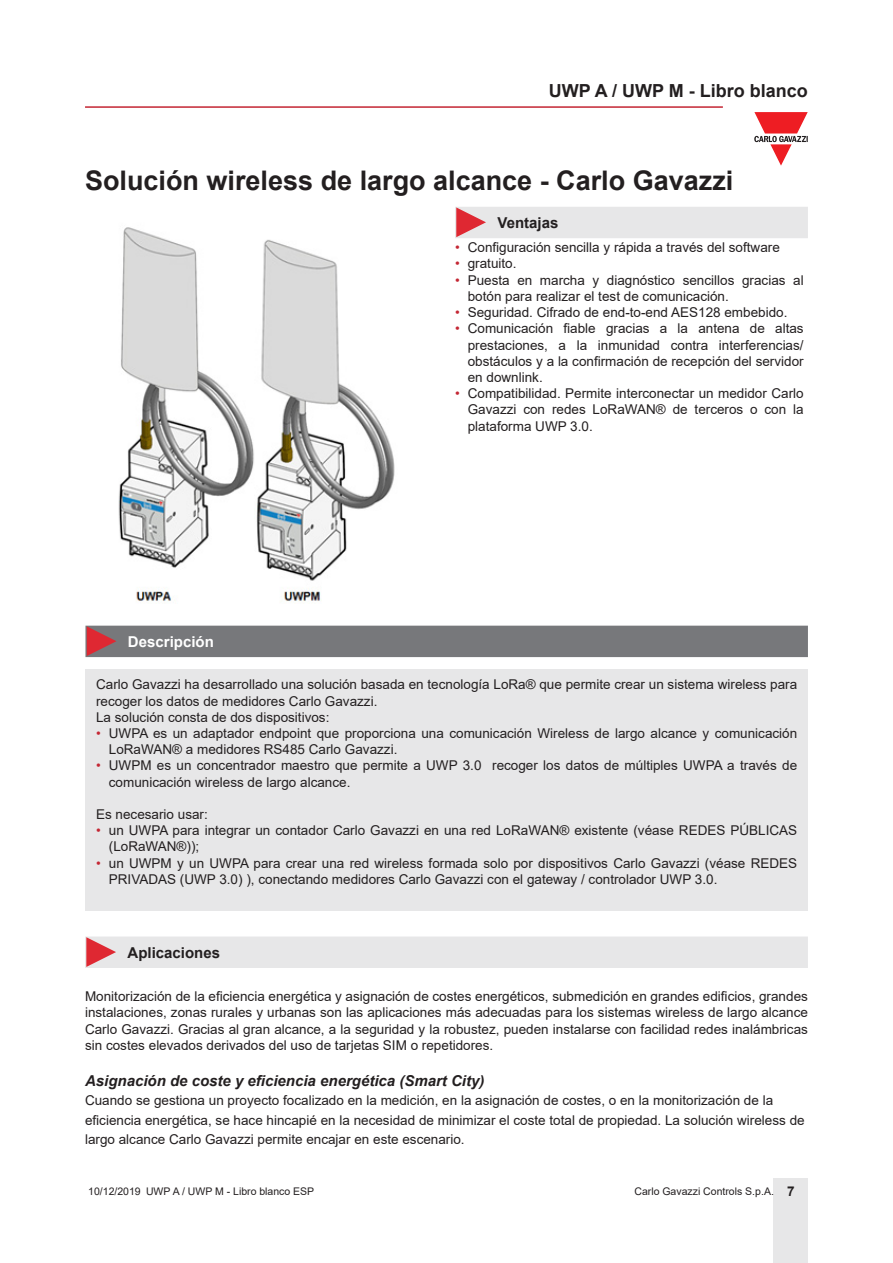
<style>
.page{position:relative;width:893px;height:1263px;background:#fff}
.page>*{position:absolute;margin:0;border:0;box-sizing:border-box;transform-origin:0 0}
.Titolo01{font:700 27px "Arial";color:#231f20}
.t1{font:700 18px "Arial";color:#231f20}
.t2{font:italic 700 15px "Arial";color:#231f20}
.Titolo03{font:700 15px "Arial";color:#231f20}
.Titolo04{font:700 15px "Arial";color:#fff}
.ElencoPuntato{font:13.5px/16.2px "Arial";color:#231f20}
.t3{font:700 13.5px "Arial";color:#231f20}
.t4{font:10.5px "Arial";color:#231f20}
.s1{color:#c42633}
</style>
<div class="page">
<hr style="left:85px;top:106px;width:638px;height:2px;background:#c42633">
<div style="left:774px;top:1178px;width:34px;height:85px;background:#e7e7e8"></div>
<svg style="left:754px;top:112px;width:54px;height:54px"></svg>
<div style="left:85px;top:669px;width:723px;height:241px;background:#e7e7e8"></div>
<img style="left:118px;top:227px;width:277px;height:377px">
<div style="left:85px;top:626px;width:723px;height:31px;background:#77787b"></div>
<div style="left:455px;top:207px;width:353px;height:31px;background:#e7e7e8"></div>
<div style="left:85px;top:936px;width:723px;height:32px;background:#e7e7e8"></div>
<h2 class="t1" style="left:549px;top:78px;width:261px">UWP A / UWP M - Libro blanco</h2>
<p class="Titolo01" style="left:85px;top:161px;width:650px">Solución wireless de largo alcance - Carlo Gavazzi</p>
<p class="Titolo03" style="left:497px;top:212px;width:62px">Ventajas</p>
<p class="ElencoPuntato" style="left:455px;top:239px;width:326px"><span class="s1">•</span> Configuración sencilla y rápida a través del software</p>
<p class="ElencoPuntato" style="left:455px;top:256px;width:63px"><span class="s1">•</span> gratuito.</p>
<p class="ElencoPuntato" style="left:468px;top:272px;width:337px;text-indent:-13px"><span class="s1">•</span> Puesta en marcha y diagnóstico sencillos gracias al botón para realizar el test de comunicación.</p>
<p class="ElencoPuntato" style="left:455px;top:304px;width:334px"><span class="s1">•</span> Seguridad. Cifrado de end-to-end AES128 embebido.</p>
<p class="ElencoPuntato" style="left:468px;top:320px;width:337px;text-align:justify;text-indent:-13px"><span class="s1">•</span> Comunicación fiable gracias a la antena de altas prestaciones, a la inmunidad contra interferencias/ obstáculos y a la confirmación de recepción del servidor en downlink.</p>
<p class="ElencoPuntato" style="left:468px;top:385px;width:337px;text-align:justify;text-indent:-13px"><span class="s1">•</span> Compatibilidad. Permite interconectar un medidor Carlo Gavazzi con redes LoRaWAN® de terceros o con la plataforma UWP 3.0.</p>
<p class="Titolo04" style="left:128px;top:631px;width:87px">Descripción</p>
<p class="ElencoPuntato" style="left:96px;top:676px;width:703px">Carlo Gavazzi ha desarrollado una solución basada en tecnología LoRa® que permite crear un sistema wireless para recoger los datos de medidores Carlo Gavazzi.</p>
<p class="ElencoPuntato" style="left:96px;top:709px;width:235px">La solución consta de dos dispositivos:</p>
<p class="ElencoPuntato" style="left:109px;top:725px;width:690px;text-indent:-13px"><span class="s1">•</span> UWPA es un adaptador endpoint que proporciona una comunicación Wireless de largo alcance y comunicación<br>LoRaWAN® a medidores RS485 Carlo Gavazzi.</p>
<p class="ElencoPuntato" style="left:109px;top:757px;width:690px;text-indent:-13px"><span class="s1">•</span> UWPM es un concentrador maestro que permite a UWP 3.0 recoger los datos de múltiples UWPA a través de comunicación wireless de largo alcance.</p>
<p class="ElencoPuntato" style="left:96px;top:806px;width:113px">Es necesario usar:</p>
<p class="ElencoPuntato" style="left:109px;top:822px;width:690px;text-indent:-13px"><span class="s1">•</span> un UWPA para integrar un contador Carlo Gavazzi en una red LoRaWAN® existente (véase REDES PÚBLICAS (LoRaWAN®));</p>
<p class="ElencoPuntato" style="left:109px;top:855px;width:690px;text-indent:-13px"><span class="s1">•</span> un UWPM y un UWPA para crear una red wireless formada solo por dispositivos Carlo Gavazzi (véase REDES<br>PRIVADAS (UWP 3.0) ), conectando medidores Carlo Gavazzi con el gateway / controlador UWP 3.0.</p>
<p class="Titolo03" style="left:128px;top:942px;width:94px">Aplicaciones</p>
<p class="ElencoPuntato" style="left:85px;top:988px;width:724px;text-align:justify">Monitorización de la eficiencia energética y asignación de costes energéticos, submedición en grandes edificios, grandes instalaciones, zonas rurales y urbanas son las aplicaciones más adecuadas para los sistemas wireless de largo alcance Carlo Gavazzi. Gracias al gran alcance, a la seguridad y la robustez, pueden instalarse con facilidad redes inalámbricas sin costes elevados derivados del uso de tarjetas SIM o repetidores.</p>
<p class="t2" style="left:85px;top:1070px;width:401px">Asignación de coste y eficiencia energética (Smart City)</p>
<p class="ElencoPuntato" style="left:85px;top:1090px;width:721px;line-height:19.6px">Cuando se gestiona un proyecto focalizado en la medición, en la asignación de costes, o en la monitorización de la eficiencia energética, se hace hincapié en la necesidad de minimizar el coste total de propiedad. La solución wireless de largo alcance Carlo Gavazzi permite encajar en este escenario.</p>
<p class="t4" style="left:88px;top:1183px;width:228px">10/12/2019 UWP A / UWP M - Libro blanco ESP</p>
<p class="t4" style="left:634px;top:1183px;width:141px">Carlo Gavazzi Controls S.p.A.</p>
<p class="t3" style="left:787px;top:1181px;width:9px">7</p>
</div>
